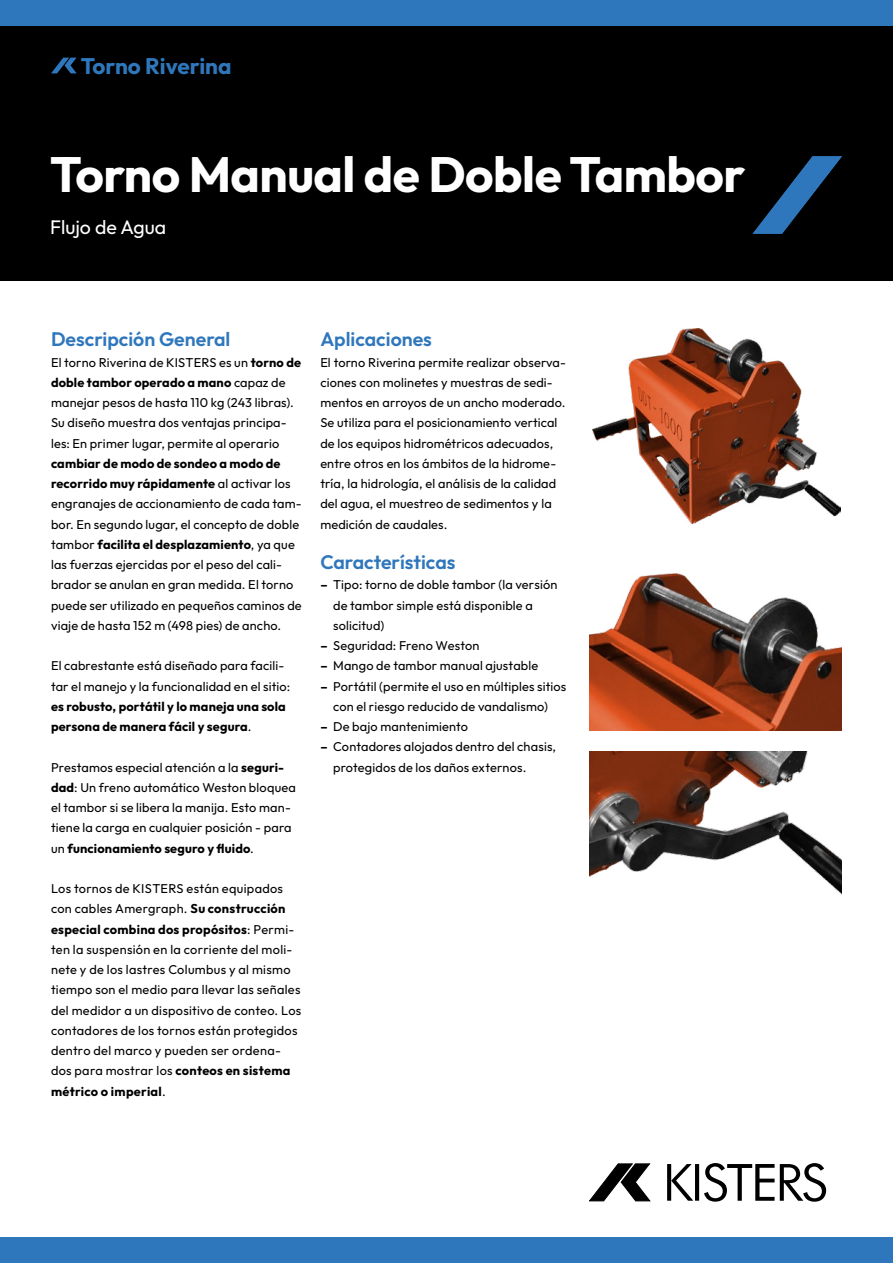
<style>
.page{position:relative;width:893px;height:1263px;background:#fff}
.page>*{position:absolute;margin:0;border:0;box-sizing:border-box;transform-origin:0 0}
.t1{font:700 49.5px "Outfit";letter-spacing:-.01em;color:#fff}
.t2{font:700 22.5px "Outfit";color:#2f77bc}
.t3{font:600 19.5px "Outfit";color:#2f77bc}
.t4{font:19.5px "Outfit";color:#fff}
.t5{font:12.75px/20.2px "Outfit";letter-spacing:.01em;color:#000}
.t6{font:700 12.75px/20.2px "Outfit";letter-spacing:.01em;color:#000}
.s1{font-weight:700}
.s2{font-weight:400}
</style>
<div class="page">
<div style="left:0;top:26px;width:893px;height:255px;background:#000"></div>
<svg style="left:667px;top:1164px;width:4px;height:37px"></svg>
<svg style="left:671px;top:1164px;width:22px;height:37px"></svg>
<hr style="left:695px;top:1164px;width:4px;height:37px;background:#000">
<svg style="left:704px;top:1163px;width:122px;height:39px"></svg>
<svg style="left:589px;top:1163px;width:61px;height:38px"></svg>
<div style="left:0;top:0;width:893px;height:26px;background:#2f77bc"></div>
<div style="left:0;top:1237px;width:893px;height:26px;background:#2f77bc"></div>
<svg style="left:51px;top:58px;width:26px;height:15px"></svg>
<svg style="left:753px;top:156px;width:89px;height:78px"></svg>
<img style="left:592px;top:328px;width:248px;height:196px">
<img style="left:590px;top:574px;width:252px;height:157px">
<img style="left:590px;top:751px;width:252px;height:144px">
<h2 class="t2" style="left:81px;top:53px;width:152px">Torno Riverina</h2>
<h1 class="t1" style="left:50px;top:147px;width:697px">Torno Manual de Doble Tambor</h1>
<h3 class="t4" style="left:50px;top:216px;width:118px">Flujo de Agua</h3>
<h3 class="t3" style="left:51px;top:328px;width:181px">Descripción General</h3>
<p class="t5" style="left:51px;top:352px;width:252px">El torno Riverina de KISTERS es un <span class="s1">torno de doble tambor operado a mano</span> capaz de manejar pesos de hasta 110 kg (243 libras).<br>Su diseño muestra dos ventajas principa&shy;les: En primer lugar, permite al operario</p>
<p class="t5" style="left:51px;top:453px;width:252px"><span class="s1">cambiar de modo de sondeo a modo de recorrido muy rápidamente</span> al activar los engranajes de accionamiento de cada tam&shy;bor. En segundo lugar, el concepto de doble tambor <span class="s1">facilita el desplazamiento</span>, ya que las fuerzas ejercidas por el peso del cali&shy;brador se anulan en gran medida. El torno puede ser utilizado en pequeños caminos de viaje de hasta 152 m (498 pies) de ancho.</p>
<p class="t5" style="left:51px;top:656px;width:241px">El cabrestante está diseñado para facili&shy;tar el manejo y la funcionalidad en el sitio:</p>
<p class="t6" style="left:51px;top:696px;width:236px">es robusto, portátil y lo maneja una sola persona de manera fácil y segura<span class="s2">.</span></p>
<p class="t5" style="left:51px;top:757px;width:246px">Prestamos especial atención a la <span class="s1">seguri&shy;dad</span>: Un freno automático Weston bloquea el tambor si se libera la manija. Esto man&shy;tiene la carga en cualquier posición - para un <span class="s1">funcionamiento seguro y fluido</span>.</p>
<p class="t5" style="left:51px;top:878px;width:252px">Los tornos de KISTERS están equipados con cables Amergraph. <span class="s1">Su construcción especial combina dos propósitos</span>: Permi&shy;ten la suspensión en la corriente del moli&shy;nete y de los lastres Columbus y al mismo tiempo son el medio para llevar las señales del medidor a un dispositivo de conteo. Los contadores de los tornos están protegidos dentro del marco y pueden ser ordena&shy;dos para mostrar los <span class="s1">conteos en sistema métrico o imperial</span>.</p>
<h3 class="t3" style="left:320px;top:328px;width:113px">Aplicaciones</h3>
<p class="t5" style="left:320px;top:352px;width:247px">El torno Riverina permite realizar observa&shy;ciones con molinetes y muestras de sedi&shy;mentos en arroyos de un ancho moderado.<br>Se utiliza para el posicionamiento vertical de los equipos hidrométricos adecuados, entre otros en los ámbitos de la hidrome&shy;tría, la hidrología, el análisis de la calidad del agua, el muestreo de sedimentos y la medición de caudales.</p>
<h3 class="t3" style="left:320px;top:551px;width:137px">Características</h3>
<p class="t5" style="left:333px;top:575px;width:226px;text-indent:-13px"><span class="s1">–</span> Tipo: torno de doble tambor (la versión de tambor simple está disponible a solicitud)</p>
<p class="t5" style="left:320px;top:635px;width:161px"><span class="s1">–</span> Seguridad: Freno Weston</p>
<p class="t5" style="left:320px;top:656px;width:220px"><span class="s1">–</span> Mango de tambor manual ajustable</p>
<p class="t5" style="left:320px;top:676px;width:248px;text-align:center"><span class="s1">–</span> Portátil (permite el uso en múltiples sitios con el riesgo reducido de vandalismo)</p>
<p class="t5" style="left:320px;top:716px;width:149px"><span class="s1">–</span> De bajo mantenimiento</p>
<p class="t5" style="left:333px;top:737px;width:225px;text-indent:-13px"><span class="s1">–</span> Contadores alojados dentro del chasis, protegidos de los daños externos.</p>
</div>
